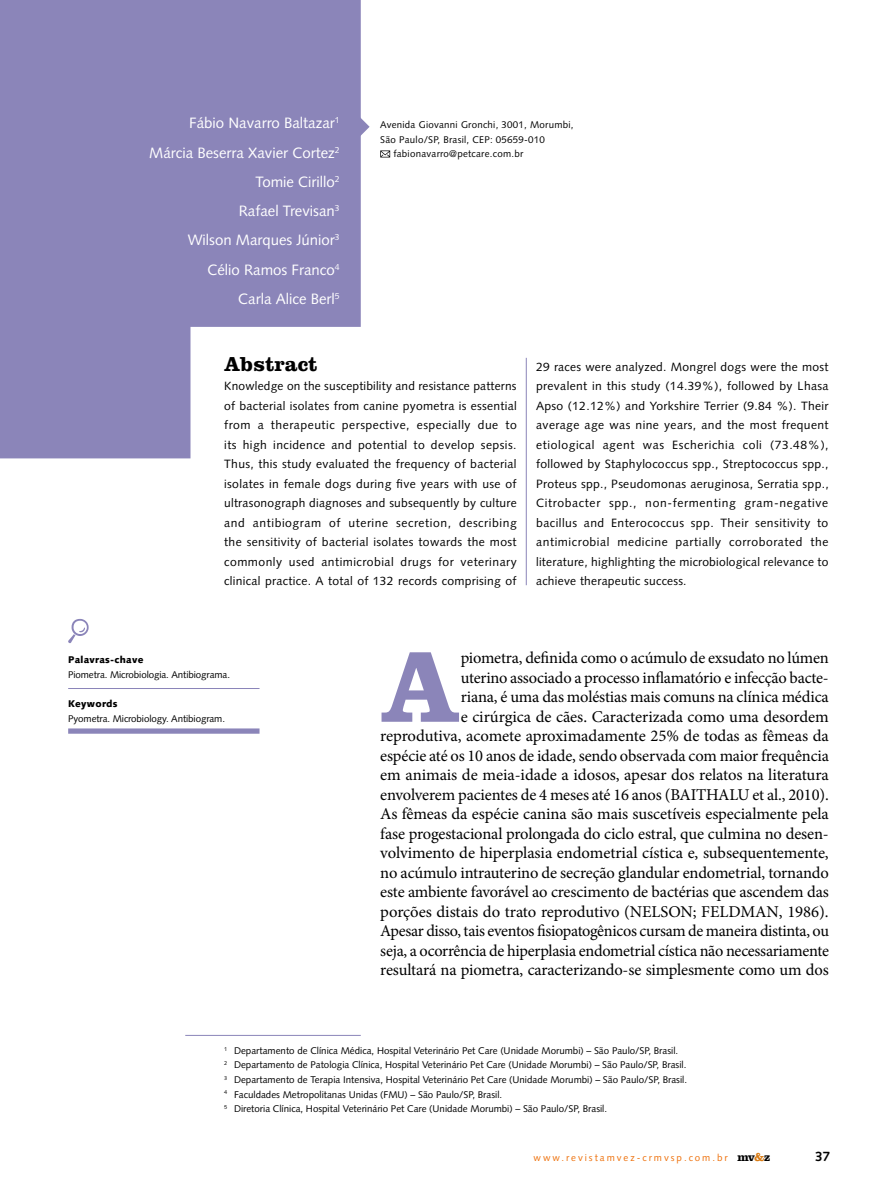
<style>
.page{position:relative;width:893px;height:1191px;background:#fff}
.page>*{position:absolute;margin:0;border:0;box-sizing:border-box;transform-origin:0 0}
.t1{font:700 104.7px "Clarendon LT Std";color:#8b85b9}
.t2{font:700 21px "Clarendon LT Std";color:#000}
.t3{font:16.5px/19.5px "Minion Pro";letter-spacing:-.01em;color:#000;text-align:right}
.t4{font:15px/29.2px "Syntax LT Std";color:#fff;text-align:right}
.t5{font:700 13.5px "Syntax LT Std";color:#000}
.t6{font:12px/19.5px "Syntax LT Std";letter-spacing:.02em;color:#000;text-align:justify}
.t7{font:9.75px/14.7px "Syntax LT Std";color:#000}
.t8{font:9.75px "Syntax LT Std";letter-spacing:.025em;color:#000}
.t9{font:9.75px "Syntax LT Std";letter-spacing:.2em;color:#ee710c}
.t10{font:900 9.75px "Syntax LT Std";letter-spacing:.025em;color:#000}
.s1{font-family:"Clarendon LT Std";font-weight:700;font-size:12px;color:#000}
.s2{font-family:"Clarendon LT Std";font-weight:700;font-size:12px;color:#d97b14}
</style>
<div class="page">
<svg style="left:0;top:0;width:361px;height:458px;background:#9a95c2"></svg>
<hr style="left:526px;top:358px;width:1px;height:227px;background:#8b85b9">
<svg style="left:355px;top:117px;width:15px;height:20px"></svg>
<hr style="left:68px;top:688px;width:192px;height:1px;background:#8b85b9">
<div style="left:68px;top:728px;width:192px;height:5px;background:#8b85b9"></div>
<svg style="left:68px;top:619px;width:21px;height:24px"></svg>
<svg style="left:380px;top:150px;width:10px;height:7px"></svg>
<hr style="left:185px;top:1035px;width:176px;height:1px;background:#8b85b9">
<p class="t4" style="left:149px;top:108px;width:192px">Fábio Navarro Baltazar<sup>1<br></sup>Márcia Beserra Xavier Cortez<sup>2<br></sup>Tomie Cirillo<sup>2<br></sup>Rafael Trevisan<sup>3<br></sup>Wilson Marques Júnior<sup>3<br></sup>Célio Ramos Franco<sup>4<br></sup>Carla Alice Berl<sup>5</sup></p>
<p class="t8" style="left:380px;top:119px;width:195px">Avenida Giovanni Gronchi, 3001, Morumbi,</p>
<p class="t8" style="left:380px;top:134px;width:166px">São Paulo/SP, Brasil, CEP: 05659-010</p>
<p class="t8" style="left:393px;top:148px;width:131px">fabionavarro@petcare.com.br</p>
<h2 class="t2" style="left:224px;top:351px;width:95px">Abstract</h2>
<p class="t6" style="left:224px;top:376px;width:294px">Knowledge on the susceptibility and resistance patterns of bacterial isolates from canine pyometra is essential from a therapeutic perspective, especially due to its high incidence and potential to develop sepsis.<br>Thus, this study evaluated the frequency of bacterial isolates in female dogs during five years with use of ultrasonograph diagnoses and subsequently by culture and antibiogram of uterine secretion, describing the sensitivity of bacterial isolates towards the most commonly used antimicrobial drugs for veterinary clinical practice. A total of 132 records comprising of</p>
<p class="t6" style="left:536px;top:357px;width:294px">29 races were analyzed. Mongrel dogs were the most prevalent in this study (14.39%), followed by Lhasa Apso (12.12%) and Yorkshire Terrier (9.84 %). Their average age was nine years, and the most frequent etiological agent was Escherichia coli (73.48%), followed by Staphylococcus spp., Streptococcus spp., Proteus spp., Pseudomonas aeruginosa, Serratia spp., Citrobacter spp., non-fermenting gram-negative bacillus and Enterococcus spp. Their sensitivity to antimicrobial medicine partially corroborated the literature, highlighting the microbiological relevance to achieve therapeutic success.</p>
<p class="t10" style="left:68px;top:654px;width:77px">Palavras-chave</p>
<p class="t7" style="left:68px;top:667px;width:163px">Piometra. Microbiologia. Antibiograma.</p>
<p class="t10" style="left:68px;top:698px;width:51px">Keywords</p>
<p class="t7" style="left:68px;top:711px;width:158px">Pyometra. Microbiology. Antibiogram.</p>
<p class="t3" style="left:380px;top:648px;width:450px">piometra, definida como o acúmulo de exsudato no lúmen<br>uterino associado a processo inflamatório e infecção bacte-<br>riana, é uma das moléstias mais comuns na clínica médica<br>e cirúrgica de cães. Caracterizada como uma desordem reprodutiva, acomete aproximadamente 25% de todas as fêmeas da espécie até os 10 anos de idade, sendo observada com maior frequência em animais de meia-idade a idosos, apesar dos relatos na literatura envolverem pacientes de 4 meses até 16 anos (BAITHALU et al., 2010).<br>As fêmeas da espécie canina são mais suscetíveis especialmente pela fase progestacional prolongada do ciclo estral, que culmina no desen&shy;volvimento de hiperplasia endometrial cística e, subsequentemente, no acúmulo intrauterino de secreção glandular endometrial, tornando este ambiente favorável ao crescimento de bactérias que ascendem das porções distais do trato reprodutivo (NELSON; FELDMAN, 1986).<br>Apesar disso, tais eventos fisiopatogênicos cursam de maneira distinta, ou seja, a ocorrência de hiperplasia endometrial cística não necessariamente resultará na piometra, caracterizando-se simplesmente como um dos</p>
<h1 class="t1" style="left:380px;top:623px;width:83px">A</h1>
<p class="t7" style="left:224px;top:1043px;width:464px"><sup>1</sup> Departamento de Clínica Médica, Hospital Veterinário Pet Care (Unidade Morumbi) – São Paulo/SP, Brasil.<br><sup>2</sup> Departamento de Patologia Clínica, Hospital Veterinário Pet Care (Unidade Morumbi) – São Paulo/SP, Brasil.<br><sup>3</sup> Departamento de Terapia Intensiva, Hospital Veterinário Pet Care (Unidade Morumbi) – São Paulo/SP, Brasil.<br><sup>4</sup> Faculdades Metropolitanas Unidas (FMU) – São Paulo/SP, Brasil.<br><sup>5</sup> Diretoria Clínica, Hospital Veterinário Pet Care (Unidade Morumbi) – São Paulo/SP, Brasil.</p>
<p class="t9" style="left:534px;top:1151px;width:238px">www.revistamvez-crmvsp.com.br <span class="s1">mv</span><span class="s2">&amp;</span><span class="s1">z</span></p>
<p class="t5" style="left:815px;top:1148px;width:17px">37</p>
</div>
